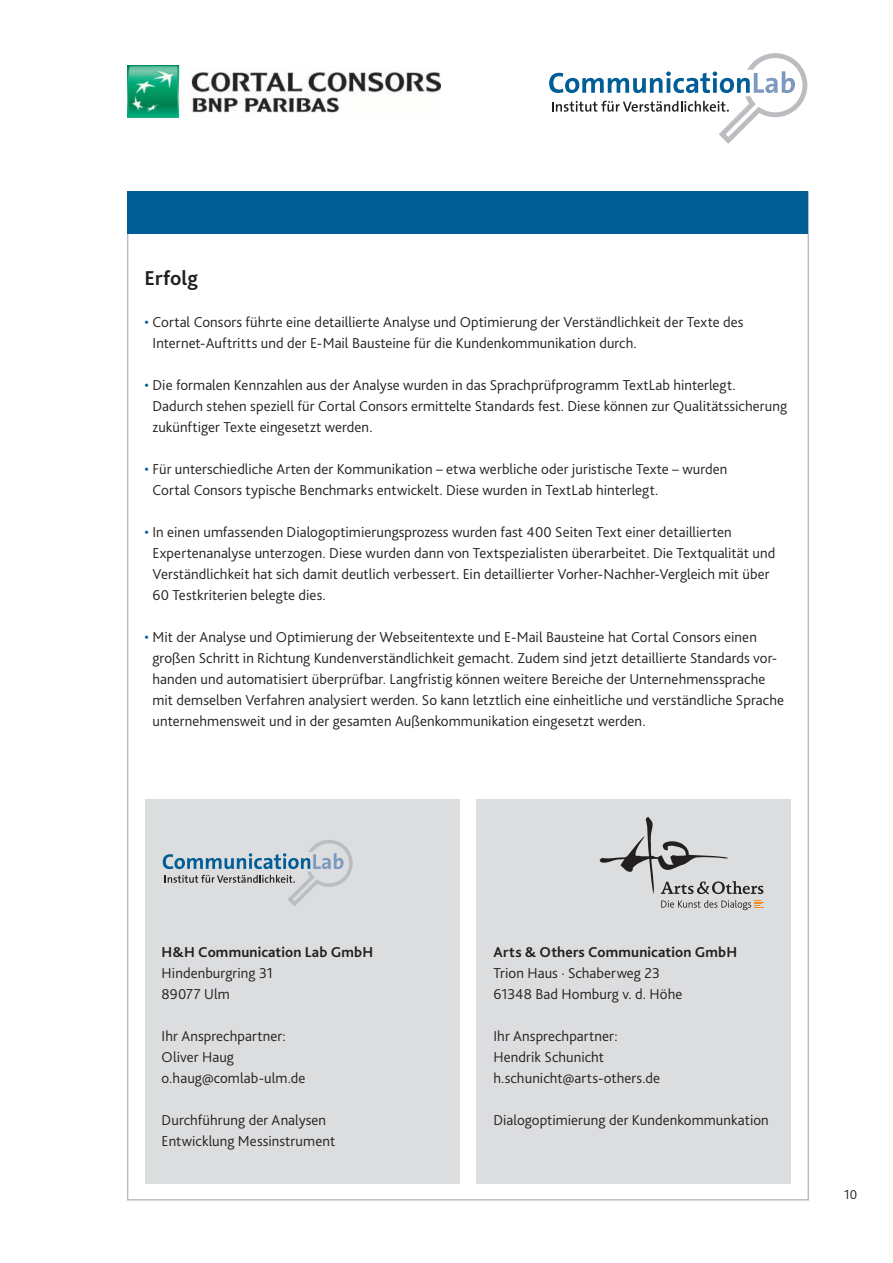
<style>
.page{position:relative;width:893px;height:1263px;background:#fff}
.page>*{position:absolute;margin:0;border:0;box-sizing:border-box;transform-origin:0 0}
.t1{font:700 21px "Bliss 2";color:#231f20}
.t2{font:300 15px/21px "Bliss 2";letter-spacing:.005em;color:#231f20}
.t3{font:700 15px "Bliss 2";letter-spacing:.01em;color:#231f20}
.t4{font:300 13.5px "Bliss 2";color:#231f20}
.s1{color:#015d96}
</style>
<div class="page">
<svg style="left:549px;top:53px;width:258px;height:91px"></svg>
<img style="left:128px;top:66px;width:312px;height:52px">
<div style="left:128px;top:191px;width:680px;height:43px;background:#015d96"></div>
<div style="left:145px;top:799px;width:314px;height:385px;background:#dcdddf"></div>
<div style="left:476px;top:799px;width:315px;height:385px;background:#dcdddf"></div>
<svg style="left:661px;top:900px;width:102px;height:10px"></svg>
<svg style="left:599px;top:817px;width:164px;height:77px"></svg>
<svg style="left:163px;top:840px;width:189px;height:66px"></svg>
<h1 class="t1" style="left:145px;top:270px;width:55px">Erfolg</h1>
<p class="t2" style="left:152px;top:313px;width:592px;text-indent:-8px"><span class="s1">•</span> Cortal Consors führte eine detaillierte Analyse und Optimierung der Verständlichkeit der Texte des<br>Internet-Auftritts und der E-Mail Bausteine für die Kundenkommunikation durch.</p>
<p class="t2" style="left:152px;top:376px;width:636px;text-indent:-8px"><span class="s1">•</span> Die formalen Kennzahlen aus der Analyse wurden in das Sprachprüfprogramm TextLab hinterlegt.<br>Dadurch stehen speziell für Cortal Consors ermittelte Standards fest. Diese können zur Qualitätssicherung zukünftiger Texte eingesetzt werden.</p>
<p class="t2" style="left:152px;top:460px;width:576px;text-indent:-8px"><span class="s1">•</span> Für unterschiedliche Arten der Kommunikation – etwa werbliche oder juristische Texte – wurden<br>Cortal Consors typische Benchmarks entwickelt. Diese wurden in TextLab hinterlegt.</p>
<p class="t2" style="left:152px;top:523px;width:624px;text-indent:-8px"><span class="s1">•</span> In einen umfassenden Dialogoptimierungsprozess wurden fast 400 Seiten Text einer detaillierten Expertenanalyse unterzogen. Diese wurden dann von Textspezialisten überarbeitet. Die Textqualität und Verständlichkeit hat sich damit deutlich verbessert. Ein detaillierter Vorher-Nachher-Vergleich mit über 60 Testkriterien belegte dies.</p>
<p class="t2" style="left:152px;top:628px;width:633px;text-indent:-8px"><span class="s1">•</span> Mit der Analyse und Optimierung der Webseitentexte und E-Mail Bausteine hat Cortal Consors einen großen Schritt in Richtung Kundenverständlichkeit gemacht. Zudem sind jetzt detaillierte Standards vor&shy;handen und automatisiert überprüfbar. Langfristig können weitere Bereiche der Unternehmenssprache mit demselben Verfahren analysiert werden. So kann letztlich eine einheitliche und verständliche Sprache unternehmensweit und in der gesamten Außenkommunikation eingesetzt werden.</p>
<p class="t3" style="left:162px;top:946px;width:213px">H&amp;H Communication Lab GmbH</p>
<p class="t2" style="left:162px;top:964px;width:113px">Hindenburgring 31<br>89077 Ulm</p>
<p class="t2" style="left:162px;top:1027px;width:145px">Ihr Ansprechpartner:<br>Oliver Haug o.haug@comlab-ulm.de</p>
<p class="t2" style="left:162px;top:1111px;width:175px">Durchführung der Analysen<br>Entwicklung Messinstrument</p>
<p class="t3" style="left:493px;top:946px;width:245px">Arts &amp; Others Communication GmbH</p>
<p class="t2" style="left:493px;top:964px;width:190px">Trion Haus · Schaberweg 23<br>61348 Bad Homburg v. d. Höhe</p>
<p class="t2" style="left:493px;top:1027px;width:168px">Ihr Ansprechpartner:<br>Hendrik Schunicht h.schunicht@arts-others.de</p>
<p class="t2" style="left:493px;top:1111px;width:277px">Dialogoptimierung der Kundenkommunkation</p>
<p class="t4" style="left:844px;top:1189px;width:15px">10</p>
</div>
